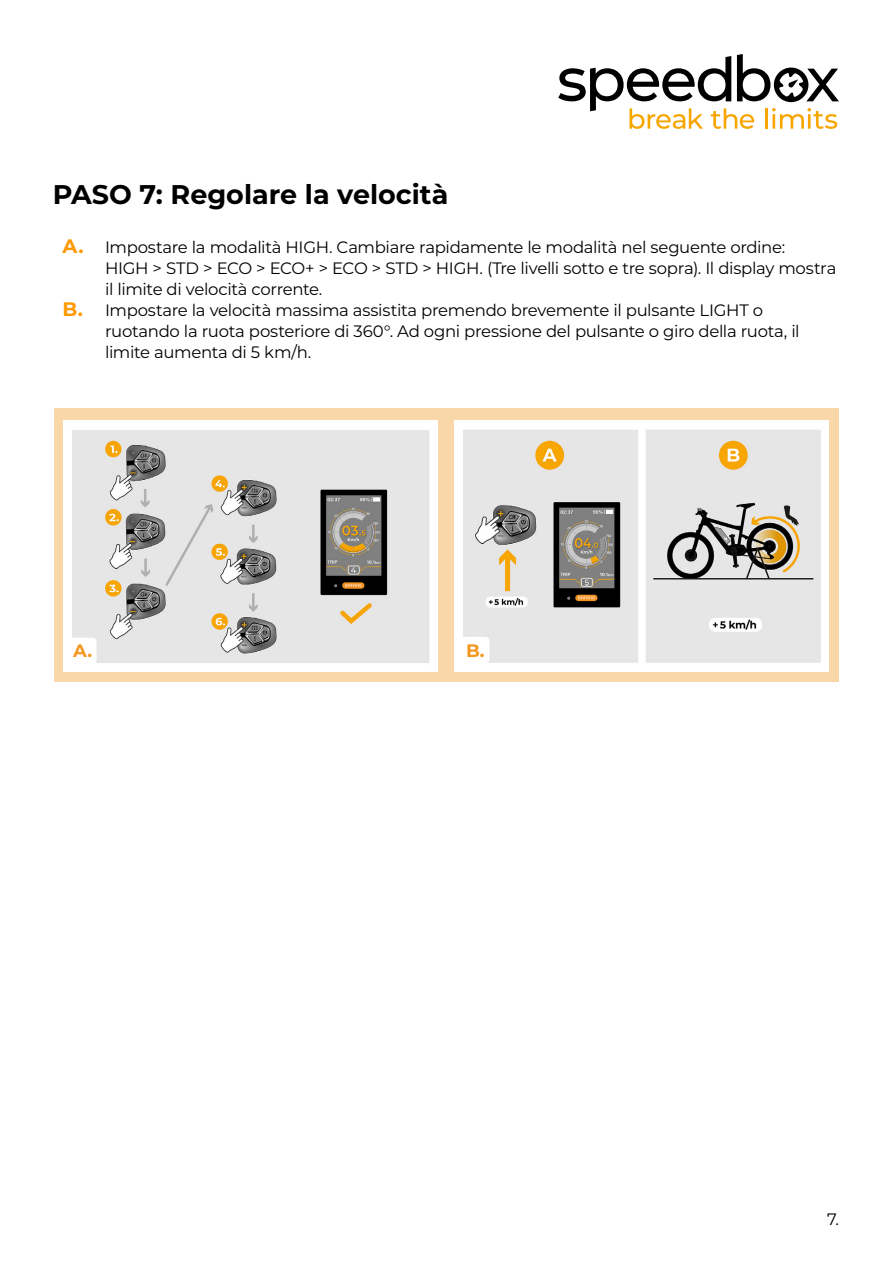
<style>
.page{position:relative;width:893px;height:1263px;background:#fff}
.page>*{position:absolute;margin:0;border:0;box-sizing:border-box;transform-origin:0 0}
.t1{font:700 27px "Montserrat";color:#000}
.t2{font:700 18px "Montserrat";color:#f4971e}
.t3{font:16.5px/21px "Montserrat";letter-spacing:-.02em;color:#000}
.s1{font-weight:700;font-size:19.5px;color:#f90}
</style>
<div class="page">
<svg style="left:558px;top:54px;width:281px;height:75px"></svg>
<div style="left:54px;top:408px;width:785px;height:273px;background:#fad7a8"></div>
<img style="left:63px;top:421px;width:375px;height:250px">
<img style="left:454px;top:420px;width:374px;height:251px">
<div style="left:67px;top:638px;width:30px;height:26px;background:#fff;border-radius:4px"></div>
<div style="left:460px;top:637px;width:29px;height:26px;background:#fff;border-radius:4px"></div>
<p class="t1" style="left:53px;top:175px;width:397px">PASO 7: Regolare la velocità</p>
<p class="t3" style="left:105px;top:236px;width:733px;text-indent:-43px"><span class="s1">A.</span> Impostare la modalità HIGH. Cambiare rapidamente le modalità nel seguente ordine:<br>HIGH &gt; STD &gt; ECO &gt; ECO+ &gt; ECO &gt; STD &gt; HIGH. (Tre livelli sotto e tre sopra). Il display mostra il limite di velocità corrente.</p>
<p class="t3" style="left:105px;top:299px;width:696px;text-indent:-43px"><span class="s1">B.</span> Impostare la velocità massima assistita premendo brevemente il pulsante LIGHT o ruotando la ruota posteriore di 360°. Ad ogni pressione del pulsante o giro della ruota, il limite aumenta di 5 km/h.</p>
<p class="t2" style="left:73px;top:638px;width:21px">A.</p>
<p class="t2" style="left:466px;top:638px;width:20px">B.</p>
<p class="t3" style="left:827px;top:1208px;width:13px">7.</p>
</div>
